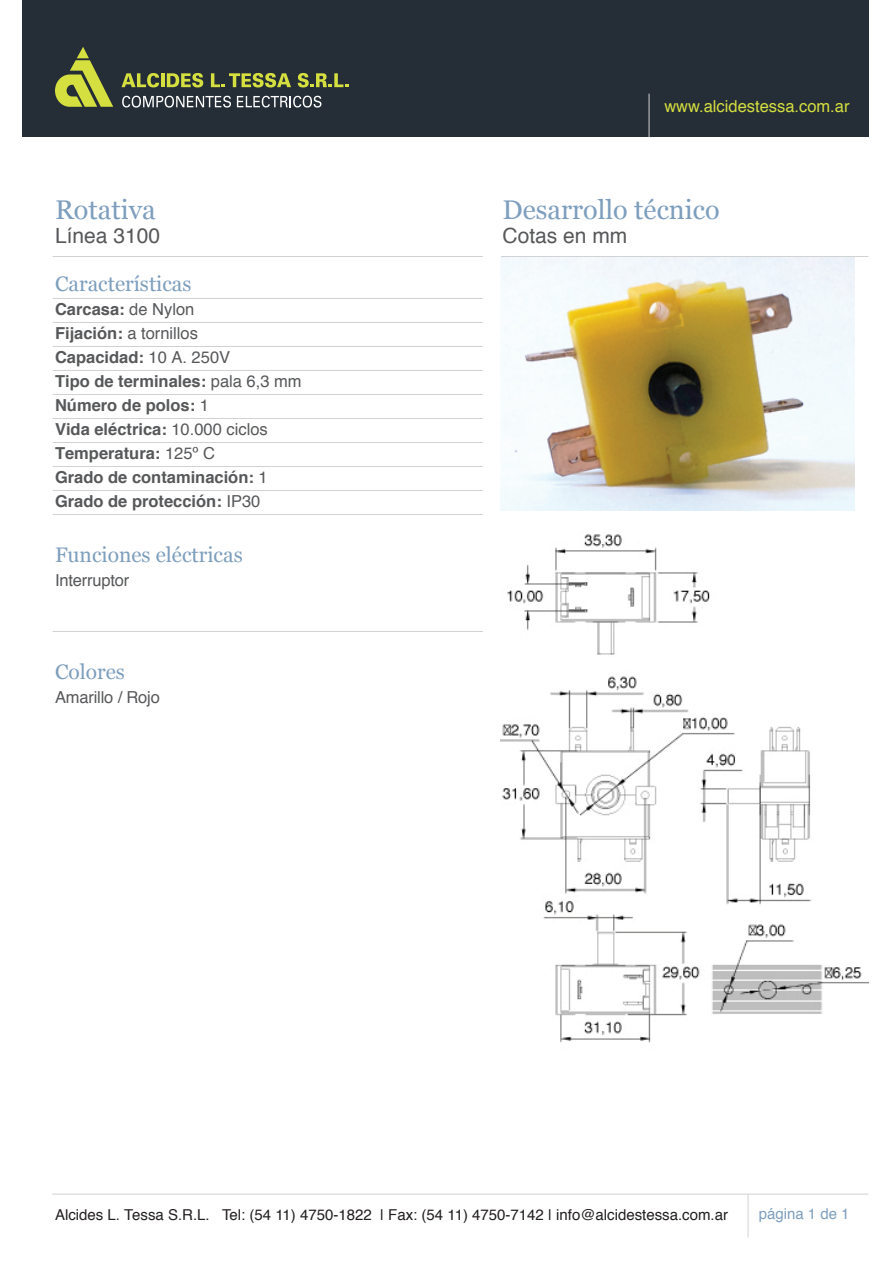
<style>
.page{position:relative;width:893px;height:1263px;background:#fff}
.page>*{position:absolute;margin:0;border:0;box-sizing:border-box;transform-origin:0 0}
.t1{font:27px "Georgia";color:#7d9ebd}
.t2{font:21px "Georgia";color:#7d9ebd}
.t3{font:21px "Helvetica";color:#57585a}
.t4{font:700 16.5px/24px "Helvetica";color:#57585a}
.t5{font:16.5px "Helvetica";letter-spacing:-.01em;color:#57585a}
.t6{font:16.5px "Helvetica";color:#d5df3f}
.t7{font:15px "Helvetica";color:#231f20}
.t8{font:15px "Helvetica";color:#7d9ebd}
.s1{font-weight:400}
</style>
<div class="page">
<img style="left:501px;top:257px;width:353px;height:254px">
<div style="left:22px;top:0;width:846px;height:136px;background:#252d36"></div>
<svg style="left:55px;top:47px;width:58px;height:60px"></svg>
<svg style="left:122px;top:73px;width:37px;height:14px"></svg>
<hr style="left:161px;top:73px;width:3px;height:14px;background:#d5df3f">
<svg style="left:167px;top:73px;width:36px;height:14px"></svg>
<svg style="left:211px;top:73px;width:80px;height:14px"></svg>
<svg style="left:298px;top:73px;width:50px;height:14px"></svg>
<svg style="left:122px;top:96px;width:109px;height:12px"></svg>
<svg style="left:237px;top:96px;width:84px;height:12px"></svg>
<hr style="left:649px;top:94px;width:1px;height:43px;background:#d1d2d4">
<hr style="left:748px;top:1194px;width:1px;height:43px;background:#d1d2d4">
<hr style="left:52px;top:1194px;width:816px;height:1px;background:#d1d2d4">
<hr style="left:53px;top:298px;width:430px;height:1px;background:#d1d2d4">
<hr style="left:53px;top:256px;width:430px;height:1px;background:#d1d2d4">
<hr style="left:53px;top:322px;width:430px;height:1px;background:#d1d2d4">
<hr style="left:53px;top:346px;width:430px;height:1px;background:#d1d2d4">
<hr style="left:53px;top:370px;width:430px;height:1px;background:#d1d2d4">
<hr style="left:53px;top:394px;width:430px;height:1px;background:#d1d2d4">
<hr style="left:53px;top:418px;width:430px;height:1px;background:#d1d2d4">
<hr style="left:53px;top:442px;width:430px;height:1px;background:#d1d2d4">
<hr style="left:53px;top:466px;width:430px;height:1px;background:#d1d2d4">
<hr style="left:53px;top:490px;width:430px;height:1px;background:#d1d2d4">
<hr style="left:53px;top:514px;width:430px;height:1px;background:#d1d2d4">
<hr style="left:53px;top:631px;width:430px;height:1px;background:#d1d2d4">
<hr style="left:501px;top:256px;width:367px;height:1px;background:#d1d2d4">
<img style="left:501px;top:534px;width:367px;height:509px">
<h1 class="t1" style="left:55px;top:190px;width:102px">Rotativa</h1>
<p class="t3" style="left:55px;top:219px;width:107px">Línea 3100</p>
<p class="t2" style="left:55px;top:268px;width:138px">Características</p>
<p class="t4" style="left:55px;top:297px;width:248px">Carcasa: <span class="s1">de Nylon<br></span>Fijación: <span class="s1">a tornillos<br></span>Capacidad: <span class="s1">10 A. 250V<br></span>Tipo de terminales: <span class="s1">pala 6,3 mm<br></span>Número de polos: <span class="s1">1<br></span>Vida eléctrica: <span class="s1">10.000 ciclos<br></span>Temperatura: <span class="s1">125º C<br></span>Grado de contaminación: <span class="s1">1<br></span>Grado de protección: <span class="s1">IP30</span></p>
<p class="t2" style="left:55px;top:540px;width:189px">Funciones eléctricas</p>
<p class="t5" style="left:55px;top:568px;width:76px">Interruptor</p>
<p class="t2" style="left:55px;top:657px;width:71px">Colores</p>
<p class="t5" style="left:55px;top:685px;width:106px">Amarillo / Rojo</p>
<p class="t6" style="left:664px;top:94px;width:187px">www.alcidestessa.com.ar</p>
<h1 class="t1" style="left:503px;top:190px;width:219px">Desarrollo técnico</h1>
<p class="t3" style="left:503px;top:219px;width:126px">Cotas en mm</p>
<p class="t7" style="left:55px;top:1203px;width:675px">Alcides L. Tessa S.R.L. Tel: (54 11) 4750-1822 | Fax: (54 11) 4750-7142 | info@alcidestessa.com.ar</p>
<p class="t8" style="left:759px;top:1202px;width:92px">página 1 de 1</p>
</div>
